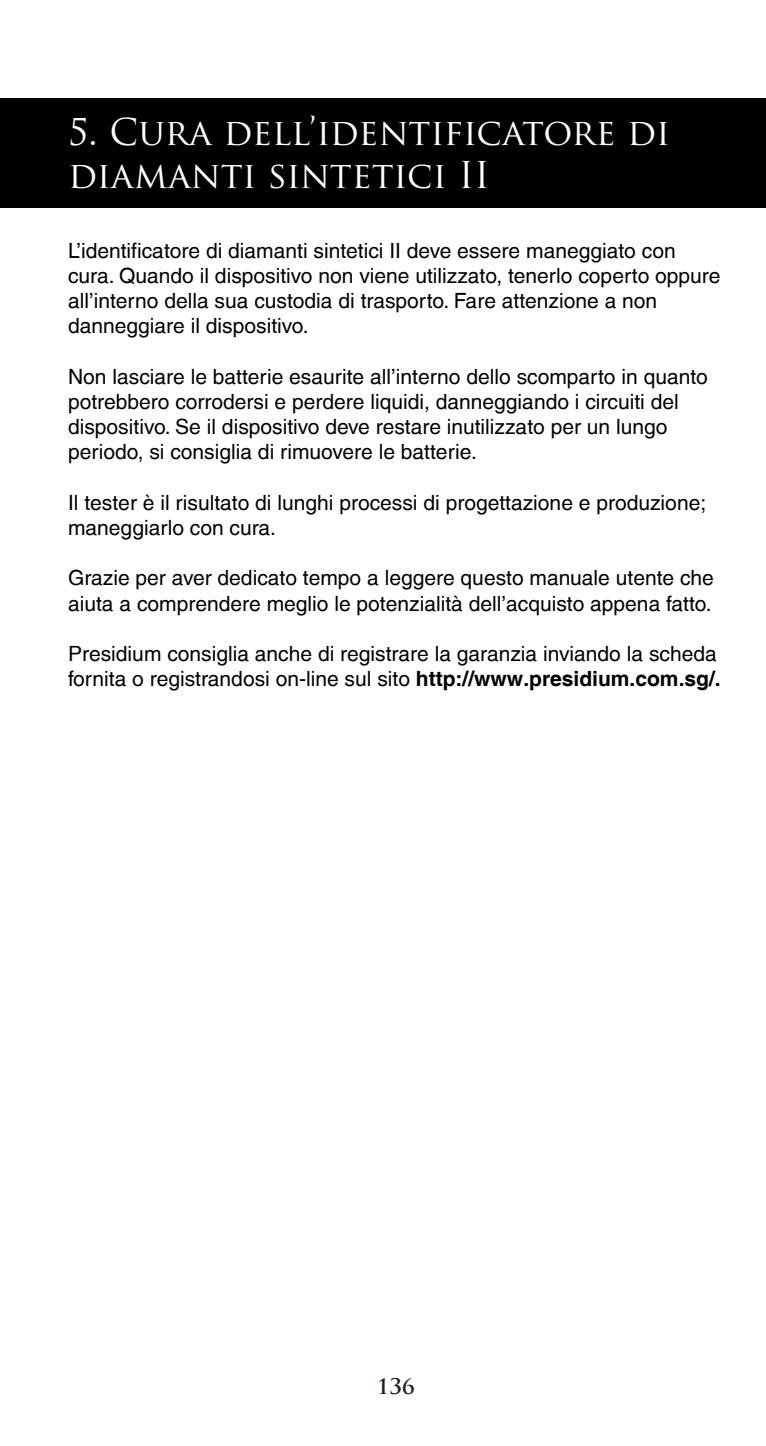
<style>
.page{position:relative;width:766px;height:1446px;background:#fff}
.page>*{position:absolute;margin:0;border:0;box-sizing:border-box;transform-origin:0 0}
.t1{font:36px/43.2px "Trajan Pro";color:#fff}
.t2{font:21px/25.2px "Helvetica";color:#000}
.t3{font:700 21px "Trajan Pro";color:#231f20}
.s1{font-weight:700}
</style>
<div class="page">
<div style="left:0;top:98px;width:765px;height:109px;background:#000"></div>
<p class="t1" style="left:68px;top:110px;width:603px">5. Cura dell’identificatore di diamanti sintetici II</p>
<p class="t2" style="left:68px;top:238px;width:654px">L’identificatore di diamanti sintetici II deve essere maneggiato con cura. Quando il dispositivo non viene utilizzato, tenerlo coperto oppure all’interno della sua custodia di trasporto. Fare attenzione a non danneggiare il dispositivo.</p>
<p class="t2" style="left:68px;top:364px;width:641px">Non lasciare le batterie esaurite all’interno dello scomparto in quanto potrebbero corrodersi e perdere liquidi, danneggiando i circuiti del dispositivo. Se il dispositivo deve restare inutilizzato per un lungo periodo, si consiglia di rimuovere le batterie.</p>
<p class="t2" style="left:68px;top:490px;width:639px">Il tester è il risultato di lunghi processi di progettazione e produzione; maneggiarlo con cura.</p>
<p class="t2" style="left:68px;top:565px;width:647px">Grazie per aver dedicato tempo a leggere questo manuale utente che aiuta a comprendere meglio le potenzialità dell’acquisto appena fatto.</p>
<p class="t2" style="left:68px;top:641px;width:654px">Presidium consiglia anche di registrare la garanzia inviando la scheda fornita o registrandosi on-line sul sito <span class="s1">http://www.presidium.com.sg/.</span></p>
<p class="t3" style="left:377px;top:1373px;width:39px">136</p>
</div>
